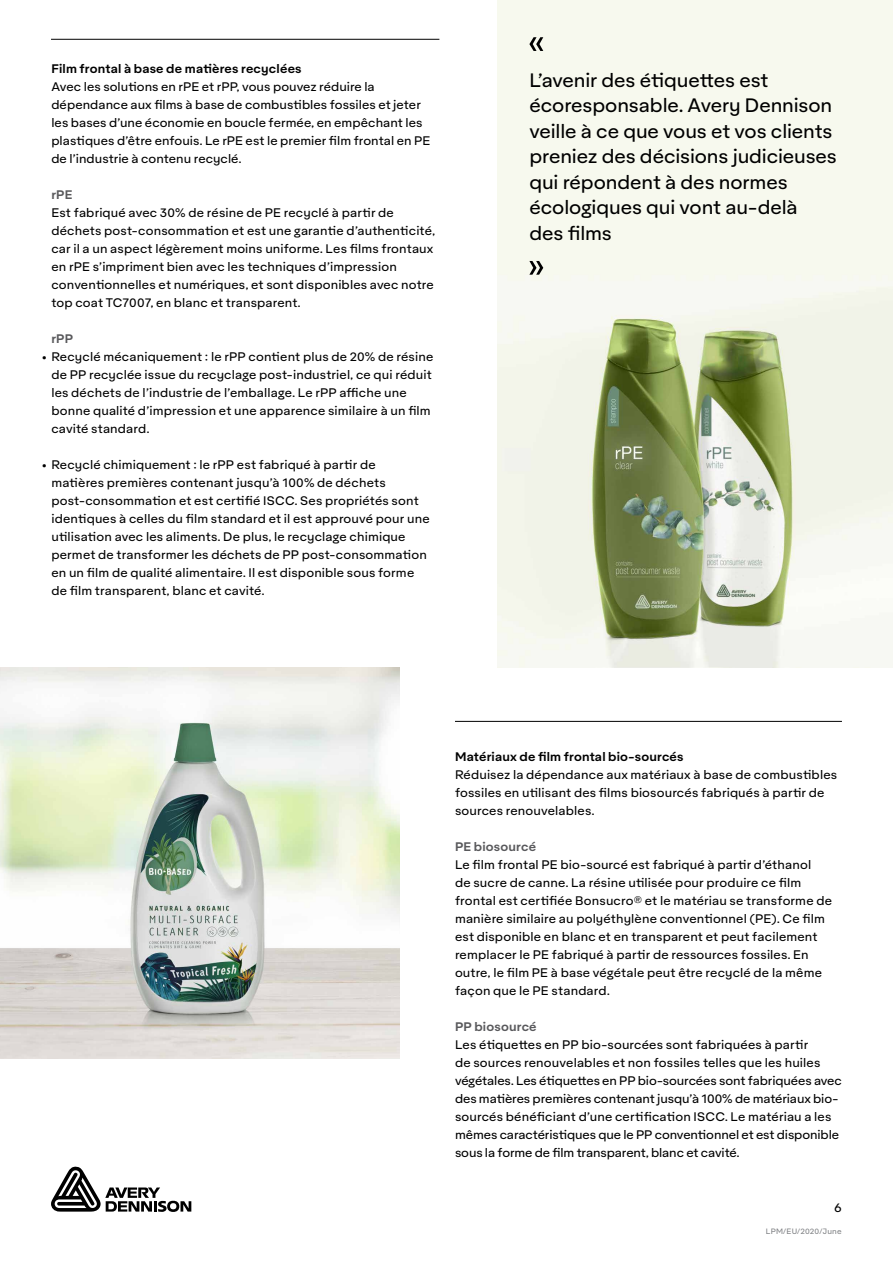
<style>
.page{position:relative;width:893px;height:1263px;background:#fff}
.page>*{position:absolute;margin:0;border:0;box-sizing:border-box;transform-origin:0 0}
.t1{font:18.75px/25.5px "Aktifo A";letter-spacing:-.005em;color:#000}
.t2{font:12px/18px "Aktifo A";letter-spacing:.01em;color:#000}
.t3{font:600 12px "Aktifo A";letter-spacing:.015em;color:#000}
.t4{font:600 12px "Aktifo A";letter-spacing:.015em;color:#59595c}
.t5{font:7.5px "Aktifo A";letter-spacing:.02em;color:#808285}
</style>
<div class="page">
<svg style="left:51px;top:1166px;width:140px;height:46px"></svg>
<hr style="left:51px;top:39px;width:388px;height:1px;background:#000">
<hr style="left:455px;top:721px;width:387px;height:1px;background:#000">
<img style="left:497px;top:0;width:396px;height:667px">
<img style="left:0;top:667px;width:400px;height:392px">
<svg style="left:529px;top:37px;width:14px;height:14px"></svg>
<svg style="left:529px;top:261px;width:14px;height:14px"></svg>
<p class="t3" style="left:51px;top:61px;width:252px">Film frontal à base de matières recyclées</p>
<p class="t2" style="left:51px;top:77px;width:380px">Avec les solutions en rPE et rPP, vous pouvez réduire la dépendance aux films à base de combustibles fossiles et jeter les bases d’une économie en boucle fermée, en empêchant les plastiques d’être enfouis. Le rPE est le premier film frontal en PE de l’industrie à contenu recyclé.</p>
<p class="t4" style="left:51px;top:187px;width:23px">rPE</p>
<p class="t2" style="left:51px;top:203px;width:385px">Est fabriqué avec 30% de résine de PE recyclé à partir de déchets post-consommation et est une garantie d’authenticité, car il a un aspect légèrement moins uniforme. Les films frontaux en rPE s’impriment bien avec les techniques d’impression conventionnelles et numériques, et sont disponibles avec notre top coat TC7007, en blanc et transparent.</p>
<p class="t4" style="left:51px;top:331px;width:23px">rPP</p>
<p class="t2" style="left:51px;top:347px;width:383px;text-indent:-10px">• Recyclé mécaniquement : le rPP contient plus de 20% de résine de PP recyclée issue du recyclage post-industriel, ce qui réduit les déchets de l’industrie de l’emballage. Le rPP affiche une bonne qualité d’impression et une apparence similaire à un film cavité standard.</p>
<p class="t2" style="left:51px;top:455px;width:380px;text-indent:-10px">• Recyclé chimiquement : le rPP est fabriqué à partir de matières premières contenant jusqu’à 100% de déchets post-consommation et est certifié ISCC. Ses propriétés sont identiques à celles du film standard et il est approuvé pour une utilisation avec les aliments. De plus, le recyclage chimique permet de transformer les déchets de PP post-consommation en un film de qualité alimentaire. Il est disponible sous forme de film transparent, blanc et cavité.</p>
<h1 class="t1" style="left:529px;top:67px;width:309px">L’avenir des étiquettes est écoresponsable. Avery Dennison veille à ce que vous et vos clients preniez des décisions judicieuses qui répondent à des normes écologiques qui vont au-delà<br>des films</h1>
<p class="t3" style="left:455px;top:749px;width:230px">Matériaux de film frontal bio-sourcés</p>
<p class="t2" style="left:455px;top:766px;width:384px">Réduisez la dépendance aux matériaux à base de combustibles fossiles en utilisant des films biosourcés fabriqués à partir de sources renouvelables.</p>
<p class="t4" style="left:455px;top:839px;width:83px">PE biosourcé</p>
<p class="t2" style="left:455px;top:856px;width:379px">Le film frontal PE bio-sourcé est fabriqué à partir d’éthanol<br>de sucre de canne. La résine utilisée pour produire ce film frontal est certifiée Bonsucro® et le matériau se transforme de manière similaire au polyéthylène conventionnel (PE). Ce film est disponible en blanc et en transparent et peut facilement remplacer le PE fabriqué à partir de ressources fossiles. En outre, le film PE à base végétale peut être recyclé de la même façon que le PE standard.</p>
<p class="t4" style="left:455px;top:1019px;width:83px">PP biosourcé</p>
<p class="t2" style="left:455px;top:1036px;width:388px">Les étiquettes en PP bio-sourcées sont fabriquées à partir<br>de sources renouvelables et non fossiles telles que les huiles végétales. Les étiquettes en PP bio-sourcées sont fabriquées avec des matières premières contenant jusqu’à 100% de matériaux bio&shy;sourcés bénéficiant d’une certification ISCC. Le matériau a les mêmes caractéristiques que le PP conventionnel et est disponible sous la forme de film transparent, blanc et cavité.</p>
<p class="t2" style="left:834px;top:1198px;width:9px">6</p>
<p class="t5" style="left:766px;top:1226px;width:77px">LPM/EU/2020/June</p>
</div>
